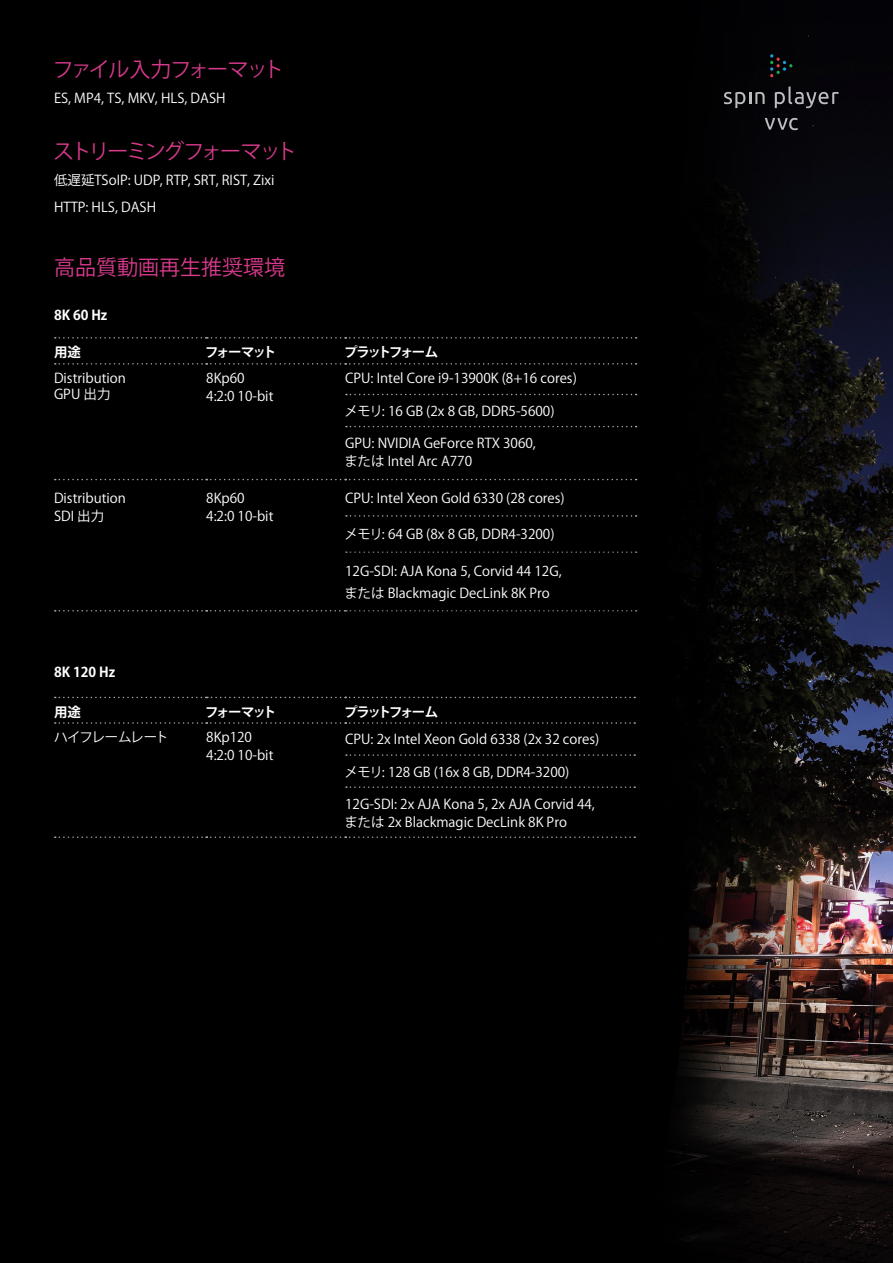
<style>
.page{position:relative;width:893px;height:1263px;background:#fff}
.page>*{position:absolute;margin:0;border:0;box-sizing:border-box;transform-origin:0 0}
.t1{font:21px "Koz Go Pr 6 N";letter-spacing:-.105em;color:#d83a8c}
.t2{font:21px "Koz Go Pr 6 N";letter-spacing:-.07em;color:#d83a8c}
.t3{font:21px "Koz Go Pr 6 N";color:#d83a8c}
.t4{font:13.5px "Koz Go Pr 6 N";color:#fff}
.t5{font:700 13.5px "Koz Go Pr 6 N";letter-spacing:-.12em;color:#fff}
.t6{font:700 13.5px "Koz Go Pr 6 N";letter-spacing:-.16em;color:#fff}
.t7{font:13.5px "Koz Go Pr 6 N";letter-spacing:-.06em;color:#fff}
</style>
<div class="page">
<img style="left:0;top:0;width:893px;height:1263px">
<svg style="left:346px;top:786px;width:289px;height:2px"></svg>
<svg style="left:346px;top:754px;width:289px;height:2px"></svg>
<svg style="left:55px;top:836px;width:580px;height:2px"></svg>
<svg style="left:55px;top:697px;width:580px;height:1px"></svg>
<svg style="left:55px;top:722px;width:580px;height:2px"></svg>
<svg style="left:770px;top:54px;width:22px;height:23px"></svg>
<svg style="left:765px;top:118px;width:33px;height:12px"></svg>
<svg style="left:724px;top:92px;width:41px;height:16px"></svg>
<svg style="left:775px;top:86px;width:64px;height:22px"></svg>
<svg style="left:346px;top:426px;width:291px;height:1px"></svg>
<svg style="left:346px;top:551px;width:291px;height:2px"></svg>
<svg style="left:346px;top:515px;width:291px;height:2px"></svg>
<svg style="left:55px;top:479px;width:582px;height:1px"></svg>
<svg style="left:55px;top:337px;width:582px;height:2px"></svg>
<svg style="left:55px;top:363px;width:582px;height:2px"></svg>
<svg style="left:346px;top:394px;width:291px;height:1px"></svg>
<svg style="left:55px;top:610px;width:582px;height:1px"></svg>
<p class="t2" style="left:53px;top:58px;width:233px">ファイル入力フォーマット</p>
<p class="t4" style="left:54px;top:90px;width:173px">ES, MP4, TS, MKV, HLS, DASH</p>
<p class="t1" style="left:53px;top:140px;width:246px">ストリーミングフォーマット</p>
<p class="t4" style="left:54px;top:172px;width:222px">低遅延TSoIP: UDP, RTP, SRT, RIST, Zixi</p>
<p class="t4" style="left:54px;top:200px;width:104px">HTTP: HLS, DASH</p>
<p class="t3" style="left:54px;top:256px;width:232px">高品質動画再生推奨環境</p>
<p class="t5" style="left:54px;top:307px;width:55px">8K 60 Hz</p>
<p class="t5" style="left:54px;top:345px;width:28px">用途</p>
<p class="t5" style="left:205px;top:345px;width:73px">フォーマット</p>
<p class="t6" style="left:344px;top:345px;width:95px">プラットフォーム</p>
<p class="t4" style="left:54px;top:371px;width:73px">Distribution</p>
<p class="t4" style="left:54px;top:387px;width:58px">GPU 出力</p>
<p class="t4" style="left:345px;top:371px;width:233px">CPU: Intel Core i9-13900K (8+16 cores)</p>
<p class="t4" style="left:345px;top:403px;width:211px">メモリ: 16 GB (2x 8 GB, DDR5-5600)</p>
<p class="t4" style="left:345px;top:435px;width:192px">GPU: NVIDIA GeForce RTX 3060,</p>
<p class="t4" style="left:345px;top:453px;width:129px">または Intel Arc A770</p>
<p class="t4" style="left:206px;top:371px;width:40px">8Kp60</p>
<p class="t4" style="left:206px;top:389px;width:69px">4:2:0 10-bit</p>
<p class="t4" style="left:54px;top:491px;width:73px">Distribution</p>
<p class="t4" style="left:54px;top:509px;width:52px">SDI 出力</p>
<p class="t4" style="left:206px;top:491px;width:40px">8Kp60</p>
<p class="t4" style="left:206px;top:509px;width:69px">4:2:0 10-bit</p>
<p class="t4" style="left:345px;top:491px;width:221px">CPU: Intel Xeon Gold 6330 (28 cores)</p>
<p class="t4" style="left:345px;top:527px;width:211px">メモリ: 64 GB (8x 8 GB, DDR4-3200)</p>
<p class="t4" style="left:345px;top:563px;width:218px">12G-SDI: AJA Kona 5, Corvid 44 12G,</p>
<p class="t4" style="left:345px;top:585px;width:207px">または Blackmagic DecLink 8K Pro</p>
<p class="t5" style="left:54px;top:664px;width:63px">8K 120 Hz</p>
<p class="t5" style="left:54px;top:704px;width:28px">用途</p>
<p class="t5" style="left:205px;top:704px;width:73px">フォーマット</p>
<p class="t6" style="left:344px;top:704px;width:95px">プラットフォーム</p>
<p class="t7" style="left:54px;top:730px;width:116px">ハイフレームレート</p>
<p class="t4" style="left:206px;top:730px;width:47px">8Kp120</p>
<p class="t4" style="left:206px;top:748px;width:69px">4:2:0 10-bit</p>
<p class="t4" style="left:345px;top:732px;width:256px">CPU: 2x Intel Xeon Gold 6338 (2x 32 cores)</p>
<p class="t4" style="left:345px;top:764px;width:226px">メモリ: 128 GB (16x 8 GB, DDR4-3200)</p>
<p class="t4" style="left:345px;top:796px;width:251px">12G-SDI: 2x AJA Kona 5, 2x AJA Corvid 44,</p>
<p class="t4" style="left:345px;top:814px;width:224px">または 2x Blackmagic DecLink 8K Pro</p>
</div>
